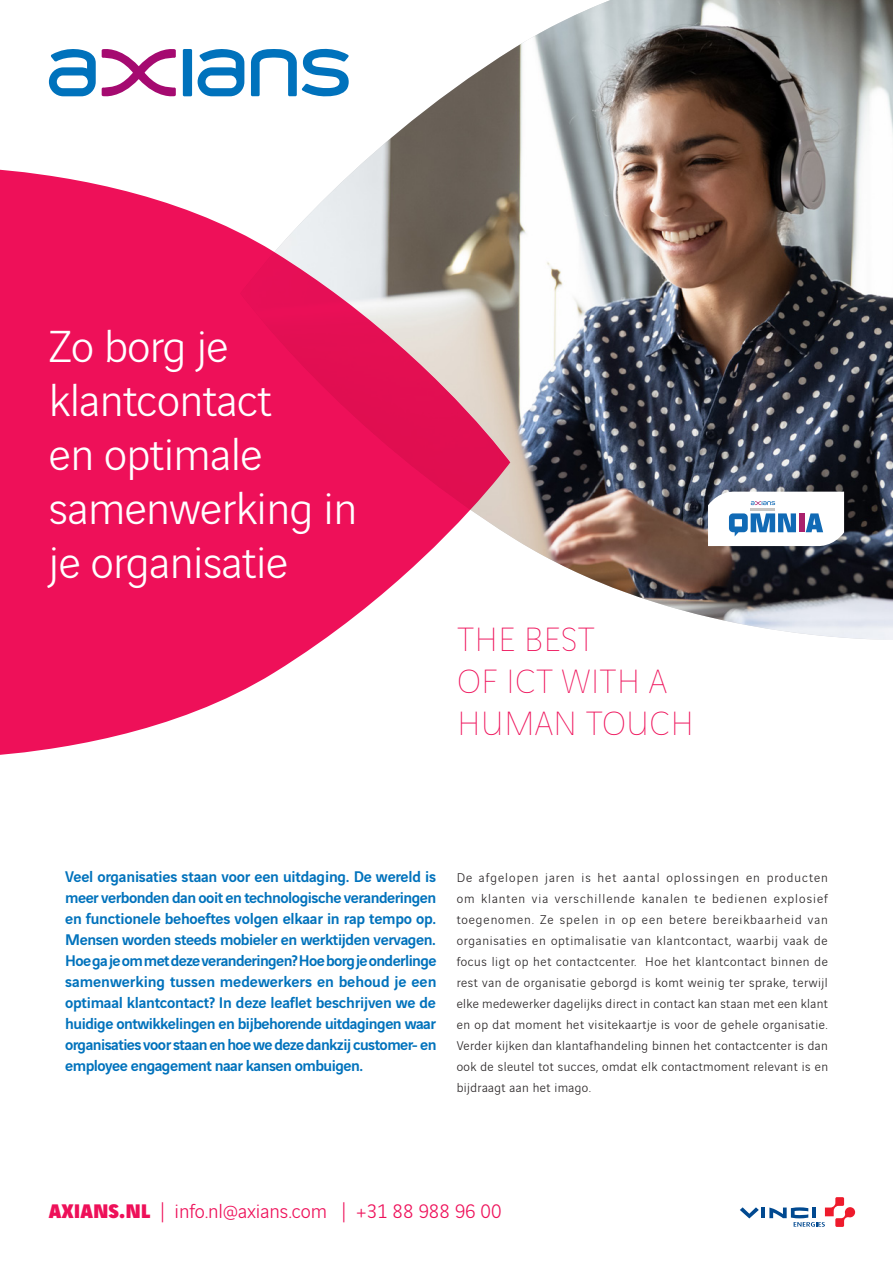
<style>
.page{position:relative;width:893px;height:1263px;background:#fff}
.page>*{position:absolute;margin:0;border:0;box-sizing:border-box;transform-origin:0 0}
.t1{font:300 48px/54px "Vinci Sans";letter-spacing:-.01em;color:#fff}
.Inleiding_klein{font:200 36px/42px "Vinci Sans";letter-spacing:.02em;color:#ee1059}
.Inhoud_cijfer{font:300 21px "Vinci Sans";color:#ee1059}
.Body_tekst{font:500 16.5px/21px "Vinci Sans";letter-spacing:-.03em;color:#0072bc;text-align:justify}
.Body_tekst-2{font:300 13.5px/21px "Vinci Sans";letter-spacing:.03em;color:#231f20;text-align:justify}
.s1{font-weight:900}
</style>
<div class="page">
<div style="left:183px;top:49px;width:9px;height:47px;background:#0072bc"></div>
<svg style="left:102px;top:49px;width:74px;height:47px"></svg>
<svg style="left:198px;top:49px;width:42px;height:47px"></svg>
<svg style="left:49px;top:49px;width:47px;height:47px"></svg>
<img style="left:240px;top:0;width:653px;height:640px">
<svg style="left:0;top:168px;width:510px;height:587px;fill:#ee1059"></svg>
<hr style="left:761px;top:1207px;width:4px;height:11px;background:#014990">
<svg style="left:740px;top:1207px;width:19px;height:11px"></svg>
<svg style="left:769px;top:1197px;width:86px;height:30px"></svg>
<svg style="left:708px;top:492px;width:136px;height:54px"></svg>
<p class="t1" style="left:49px;top:315px;width:310px">Zo borg je klantcontact<br>en optimale samenwerking in je organisatie</p>
<p class="Inleiding_klein" style="left:457px;top:616px;width:238px">THE BEST<br>OF ICT WITH A<br>HUMAN TOUCH</p>
<p class="Body_tekst" style="left:65px;top:865px;width:373px">Veel organisaties staan voor een uitdaging. De wereld is meer verbonden dan ooit en technologische veranderingen en functionele behoeftes volgen elkaar in rap tempo op.<br>Mensen worden steeds mobieler en werktijden vervagen.<br>Hoe ga je om met deze veranderingen? Hoe borg je onderlinge samenwerking tussen medewerkers en behoud je een optimaal klantcontact? In deze leaflet beschrijven we de huidige ontwikkelingen en bijbehorende uitdagingen waar organisaties voor staan en hoe we deze dankzij customer- en employee engagement naar kansen ombuigen.</p>
<p class="Body_tekst-2" style="left:457px;top:866px;width:373px">De afgelopen jaren is het aantal oplossingen en producten om klanten via verschillende kanalen te bedienen explosief toegenomen. Ze spelen in op een betere bereikbaarheid van organisaties en optimalisatie van klantcontact, waarbij vaak de focus ligt op het contactcenter. Hoe het klantcontact binnen de rest van de organisatie geborgd is komt weinig ter sprake, terwijl elke medewerker dagelijks direct in contact kan staan met een klant en op dat moment het visitekaartje is voor de gehele organisatie.<br>Verder kijken dan klantafhandeling binnen het contactcenter is dan ook de sleutel tot succes, omdat elk contactmoment relevant is en bijdraagt aan het imago.</p>
<p class="Inhoud_cijfer" style="left:49px;top:1196px;width:454px"><span class="s1">AXIANS.NL</span> | info.nl@axians.com | +31 88 988 96 00</p>
</div>
